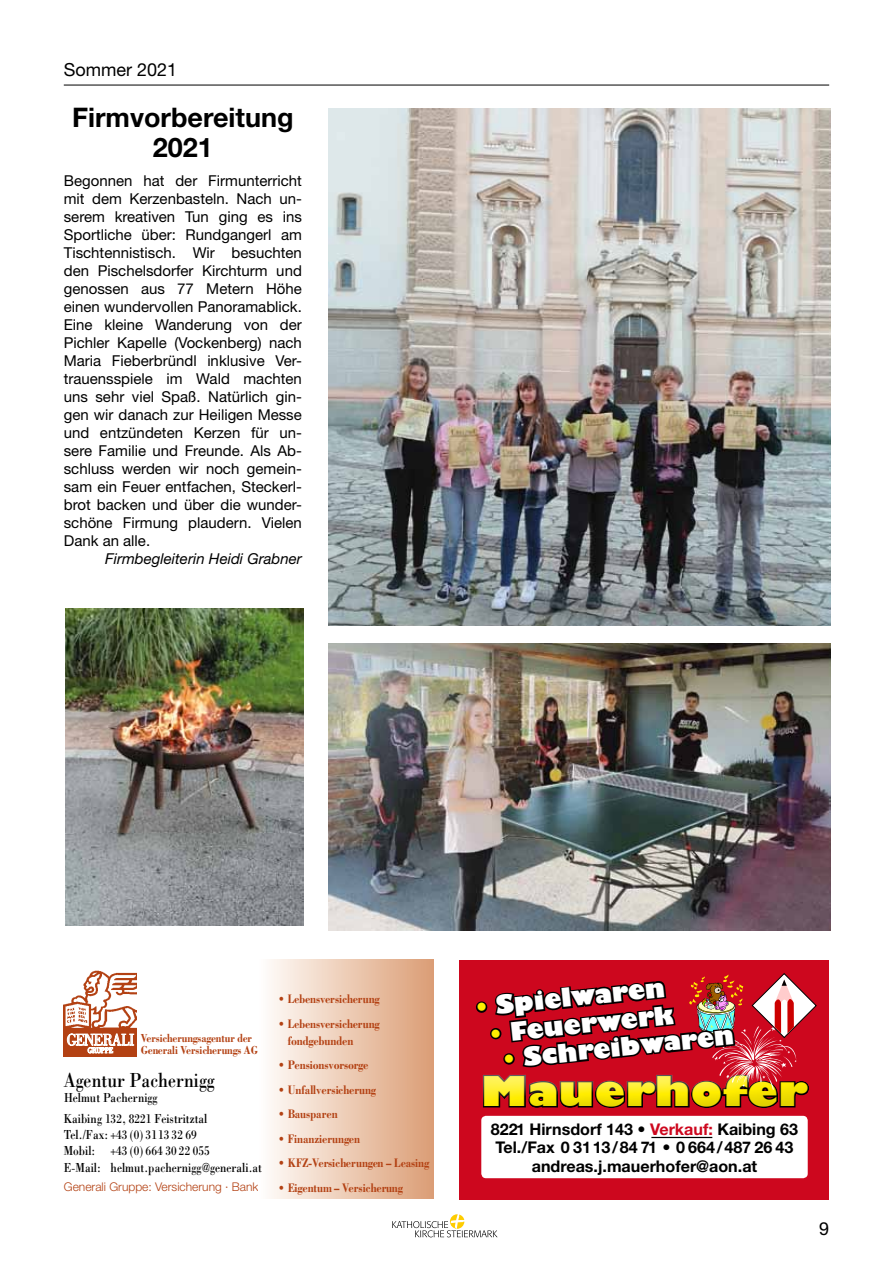
<style>
.page{position:relative;width:893px;height:1263px;background:#fff}
.page>*{position:absolute;margin:0;border:0;box-sizing:border-box;transform-origin:0 0}
.t1{font:800 39.9px "Gill Sans";letter-spacing:.005em;color:#ffed00;scale:1.1 1}
.t2{font:700 27px/30px "Helvetica Neue";color:#000;text-align:center}
.t3{font:800 24.75px "Gill Sans";color:#fff}
.t4{font:21px "Bodoni";color:#000;scale:.84 1}
.t5{font:18px "Helvetica Neue";color:#000}
.t6{font:16.5px "Bodoni";letter-spacing:-.06em;color:#fff;scale:.9 1}
.t7{font:700 16.05px/18.5px "Helvetica Neue";color:#000;text-align:center}
.t8{font:15px/18px "Helvetica Neue";color:#000;text-align:justify}
.t9{font:italic 15px "Helvetica Neue";color:#000}
.t10{font:13.5px/16.2px "Bodoni";color:#000;scale:.84 1}
.t11{font:700 12.75px "Bodoni";color:#b34113;scale:.84 1}
.t12{font:700 12.75px/17.2px "Bodoni";letter-spacing:-.02em;color:#b34113;scale:.84 1}
.t13{font:700 12px/12.5px "Bodoni";color:#b34113;scale:.84 1}
.t14{font:300 12px "Helvetica Neue";color:#b34113}
.s1{color:#ffed00}
.s2{color:#cd071e}
</style>
<div class="page">
<hr style="left:64px;top:85px;width:765px;height:1px;background:#000">
<svg style="left:392px;top:1214px;width:105px;height:23px"></svg>
<img style="left:65px;top:608px;width:238px;height:317px">
<img style="left:328px;top:108px;width:503px;height:517px">
<img style="left:329px;top:644px;width:502px;height:286px">
<div style="left:258px;top:960px;width:176px;height:239px;background:linear-gradient(to right,#fffffc,#db9d75)"></div>
<img style="left:64px;top:971px;width:73px;height:86px">
<svg style="left:67px;top:1033px;width:67px;height:22px"></svg>
<div style="left:459px;top:960px;width:370px;height:239px;background:#cd071e"></div>
<div style="left:464px;top:1060px;width:365px;height:69px;background:#000;opacity:.75"></div>
<div style="left:481px;top:1116px;width:327px;height:62px;background:#fff;border-radius:5px"></div>
<svg style="left:473px;top:973px;width:344px;height:135px"></svg>
<hr style="left:651px;top:1137px;width:61px;height:1px;background:#000">
<p class="t5" style="left:64px;top:59px;width:115px">Sommer 2021</p>
<h2 class="t2" style="left:72px;top:102px;width:223px">Firmvorbereitung<br>2021</h2>
<p class="t8" style="left:64px;top:172px;width:240px">Begonnen hat der Firmunterricht mit dem Kerzenbasteln. Nach un&shy;serem kreativen Tun ging es ins Sportliche über: Rundgangerl am Tischtennistisch. Wir besuchten den Pischelsdorfer Kirchturm und genossen aus 77 Metern Höhe einen wundervollen Panoramablick.<br>Eine kleine Wanderung von der Pichler Kapelle (Vockenberg) nach Maria Fieberbründl inklusive Ver&shy;trauensspiele im Wald machten uns sehr viel Spaß. Natürlich gin&shy;gen wir danach zur Heiligen Messe und entzündeten Kerzen für un&shy;sere Familie und Freunde. Als Ab&shy;schluss werden wir noch gemein&shy;sam ein Feuer entfachen, Steckerl&shy;brot backen und über die wunder&shy;schöne Firmung plaudern. Vielen Dank an alle.</p>
<p class="t9" style="left:105px;top:550px;width:198px">Firmbegleiterin Heidi Grabner</p>
<p class="t6" style="left:67px;top:1030px;width:76px">GENERALI</p>
<p class="t13" style="left:141px;top:1031px;width:141px">Versicherungsagentur der<br>Generali Versicherungs AG</p>
<h3 class="t4" style="left:64px;top:1067px;width:181px">Agentur Pachernigg</h3>
<p class="t10" style="left:64px;top:1086px;width:172px;line-height:21.3px">Helmut Pachernigg<br>Kaibing 132, 8221 Feistritztal</p>
<p class="t10" style="left:64px;top:1126px;width:237px">Tel./Fax: +43 (0) 3113 32 69<br>Mobil: +43 (0) 664 30 22 055<br>E-Mail: helmut.pachernigg@generali.at</p>
<p class="t14" style="left:64px;top:1179px;width:196px">Generali Gruppe: Versicherung · Bank</p>
<p class="t11" style="left:278px;top:991px;width:123px">• Lebensversicherung</p>
<p class="t12" style="left:288px;top:1014px;width:111px;text-indent:-10px">• Lebensversicherung fondgebunden</p>
<p class="t12" style="left:278px;top:1056px;width:109px">• Pensionsvorsorge</p>
<p class="t11" style="left:278px;top:1081px;width:118px">• Unfallversicherung</p>
<p class="t11" style="left:278px;top:1106px;width:72px">• Bausparen</p>
<p class="t11" style="left:278px;top:1130px;width:99px">• Finanzierungen</p>
<p class="t11" style="left:278px;top:1155px;width:182px">• KFZ-Versicherungen – Leasing</p>
<p class="t12" style="left:278px;top:1178px;width:150px">• Eigentum – Versicherung</p>
<h3 class="t3" style="left:474px;top:992px;width:192px;rotate:-6deg"><span class="s1">•</span> Spielwaren</h3>
<h3 class="t3" style="left:488px;top:1018px;width:186px;rotate:-6deg"><span class="s1">•</span> Feuerwerk</h3>
<h3 class="t3" style="left:501px;top:1044px;width:234px;rotate:-6deg"><span class="s1">•</span> Schreibwaren</h3>
<h1 class="t1" style="left:481px;top:1066px;width:298px">Mauerhofer</h1>
<p class="t7" style="left:491px;top:1119px;width:309px">8221 Hirnsdorf 143 • <span class="s2">Verkauf:</span> Kaibing 63<br>Tel./Fax 0 3113/84 71 • 0 664/487 26 43 andreas.j.mauerhofer@aon.at</p>
<p class="t5" style="left:819px;top:1217px;width:12px">9</p>
</div>
